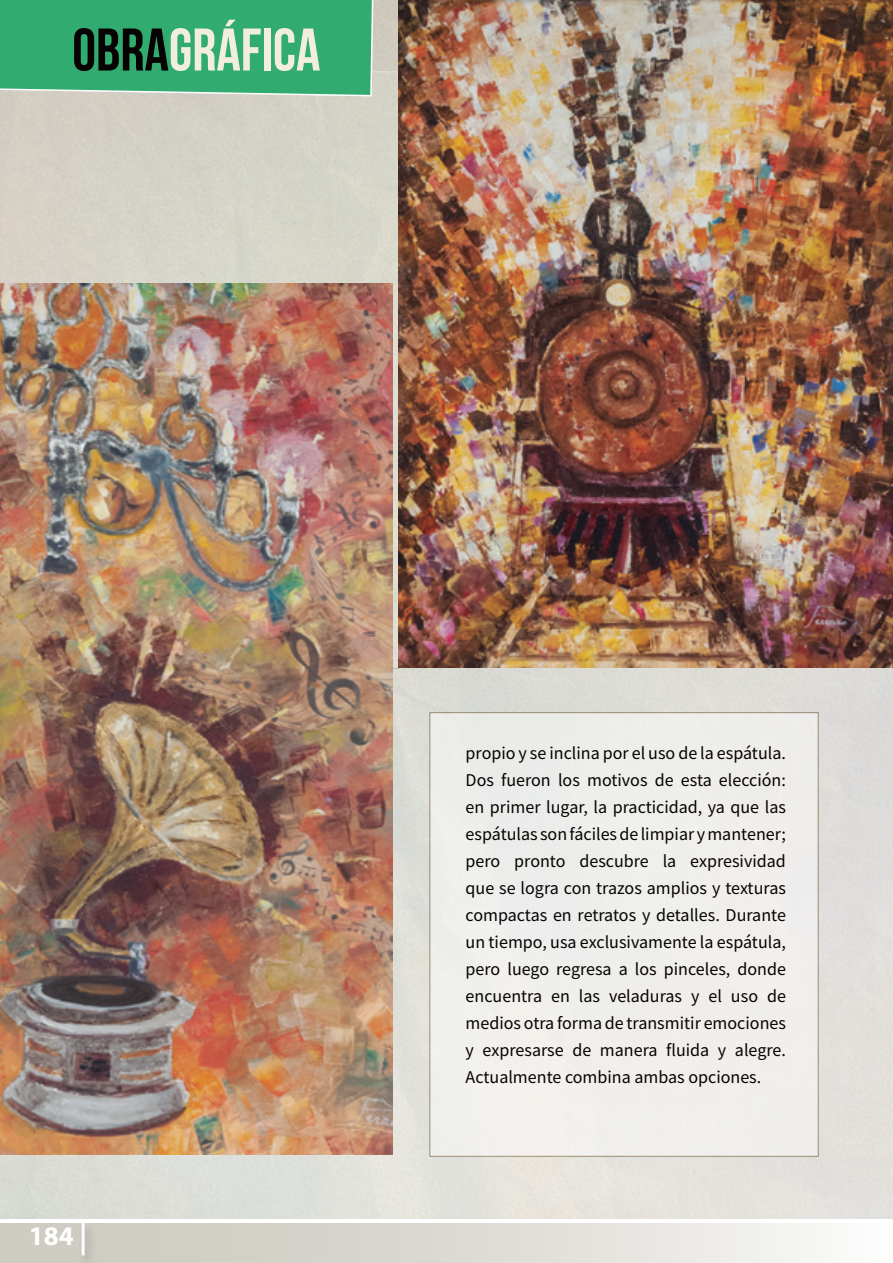
<style>
.page{position:relative;width:893px;height:1263px;background:#fff}
.page>*{position:absolute;margin:0;border:0;box-sizing:border-box;transform-origin:0 0}
.t1{font:700 60px "Bebas Neue";color:#f1eede}
.t2{font:700 27px "Myriad Pro";color:#fff}
.t3{font:18px/27px "Source Sans Pro";color:#060302;text-align:justify}
.s1{color:#060302}
</style>
<div class="page">
<div style="left:0;top:1223px;width:893px;height:40px;background:linear-gradient(to right,#c7c3b9,#f7f6f5)"></div>
<div style="left:77px;top:1220px;width:20px;height:43px;background:#231f20;opacity:.28"></div>
<hr style="left:82px;top:1221px;width:3px;height:34px;background:#fff">
<img style="left:0;top:0;width:892px;height:1218px">
<img style="left:399px;top:0;width:494px;height:668px">
<div style="left:429px;top:712px;width:390px;height:445px;background:#efefec"></div>
<div style="left:0;top:0;width:375px;height:97px;background:#31ab6f"></div>
<img style="left:0;top:283px;width:392px;height:871px">
<p class="t1" style="left:72px;top:17px;width:250px"><span class="s1">OBRA</span>GRÁFICA</p>
<h2 class="t2" style="left:29px;top:1218px;width:46px">184</h2>
<p class="t3" style="left:466px;top:739px;width:322px">propio y se inclina por el uso de la espátula.<br>Dos fueron los motivos de esta elección: en primer lugar, la practicidad, ya que las espátulas son fáciles de limpiar y mantener; pero pronto descubre la expresividad que se logra con trazos amplios y texturas compactas en retratos y detalles. Durante un tiempo, usa exclusivamente la espátula, pero luego regresa a los pinceles, donde encuentra en las veladuras y el uso de medios otra forma de transmitir emociones y expresarse de manera fluida y alegre.<br>Actualmente combina ambas opciones.</p>
</div>
